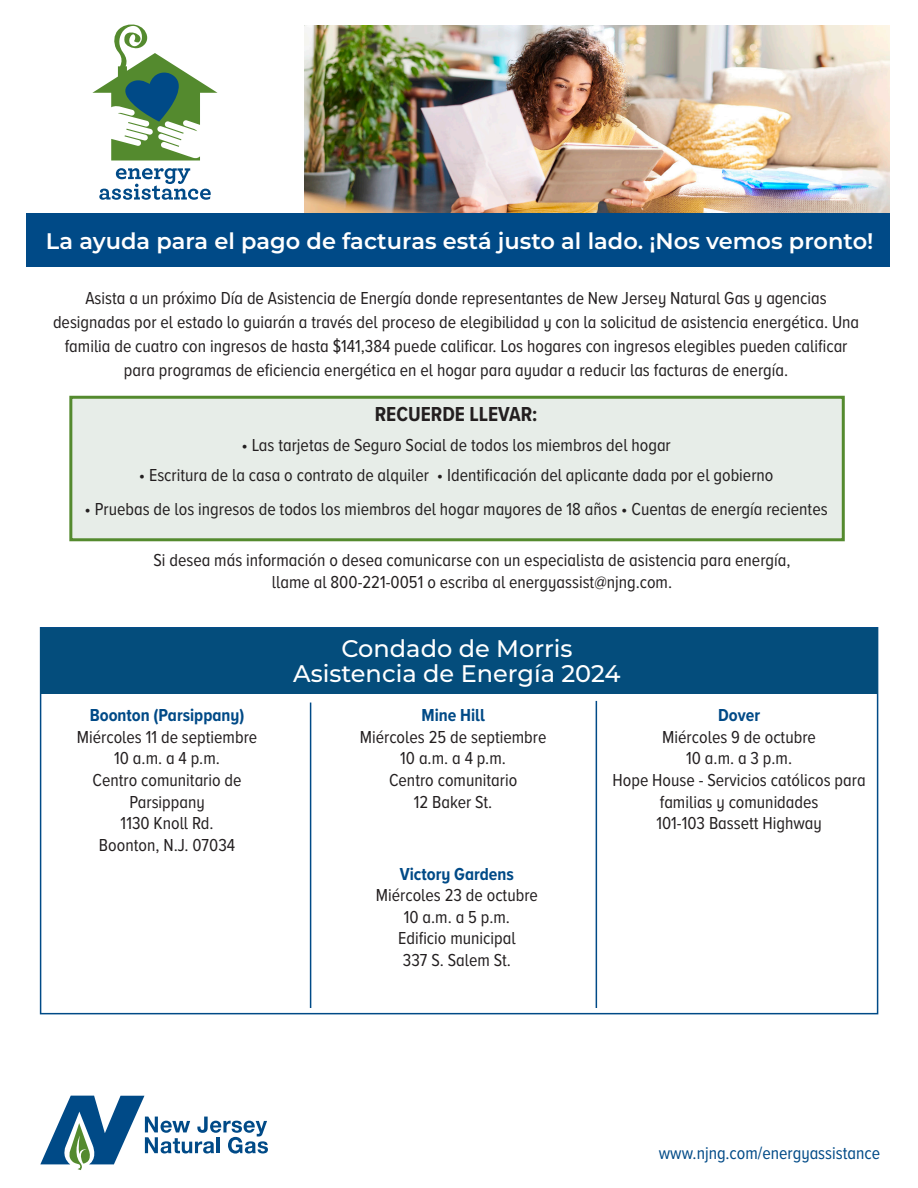
<style>
.page{position:relative;width:918px;height:1188px;background:#fff}
.page>*{position:absolute;margin:0;border:0;box-sizing:border-box;transform-origin:0 0}
.t1{font:500 24px/25.5px "Montserrat";color:#fff;text-align:center}
.t2{font:600 22.5px "Montserrat";color:#fff}
.t3{font:700 21px "Proxima Nova A Cond";color:#231f20}
.t4{font:18px/24px "Proxima Nova A Cond";color:#231f20;text-align:center}
.t5{font:700 18px "Proxima Nova A Cond";color:#004a87}
.t6{font:18px "Proxima Nova A Cond";color:#004a87}
</style>
<div class="page">
<div style="left:69px;top:396px;width:776px;height:145px;background:#e7ede8;border:3px solid #548a2e"></div>
<img style="left:305px;top:26px;width:585px;height:187px">
<svg style="left:92px;top:24px;width:126px;height:137px"></svg>
<svg style="left:99px;top:168px;width:112px;height:32px"></svg>
<div style="left:26px;top:213px;width:864px;height:54px;background:#004a87"></div>
<svg style="left:40px;top:1096px;width:228px;height:74px"></svg>
<div style="left:40px;top:628px;width:838px;height:66px;background:#044d7c"></div>
<hr style="left:310px;top:703px;width:1px;height:305px;background:#004a87">
<hr style="left:596px;top:701px;width:1px;height:307px;background:#004a87">
<p class="t2" style="left:46px;top:225px;width:829px">La ayuda para el pago de facturas está justo al lado. ¡Nos vemos pronto!</p>
<p class="t4" style="left:53px;top:285px;width:808px">Asista a un próximo Día de Asistencia de Energía donde representantes de New Jersey Natural Gas y agencias designadas por el estado lo guiarán a través del proceso de elegibilidad y con la solicitud de asistencia energética. Una familia de cuatro con ingresos de hasta $141,384 puede calificar. Los hogares con ingresos elegibles pueden calificar para programas de eficiencia energética en el hogar para ayudar a reducir las facturas de energía.</p>
<p class="t3" style="left:375px;top:399px;width:164px">RECUERDE LLEVAR:</p>
<p class="t4" style="left:241px;top:432px;width:431px">• Las tarjetas de Seguro Social de todos los miembros del hogar</p>
<p class="t4" style="left:139px;top:462px;width:636px">• Escritura de la casa o contrato de alquiler • Identificación del aplicante dada por el gobierno</p>
<p class="t4" style="left:85px;top:497px;width:745px">• Pruebas de los ingresos de todos los miembros del hogar mayores de 18 años • Cuentas de energía recientes</p>
<p class="t4" style="left:153px;top:549px;width:639px;line-height:21.6px">Si desea más información o desea comunicarse con un especialista de asistencia para energía, llame al 800-221-0051 o escriba al energyassist@njng.com.</p>
<p class="t5" style="left:90px;top:702px;width:156px">Boonton (Parsippany)</p>
<p class="t4" style="left:77px;top:724px;width:182px">Miércoles 11 de septiembre</p>
<p class="t4" style="left:114px;top:746px;width:107px">10 a.m. a 4 p.m.</p>
<p class="t4" style="left:93px;top:767px;width:151px">Centro comunitario de</p>
<p class="t4" style="left:129px;top:789px;width:77px">Parsippany</p>
<p class="t4" style="left:121px;top:811px;width:94px">1130 Knoll Rd.</p>
<p class="t4" style="left:99px;top:832px;width:138px">Boonton, N.J. 07034</p>
<p class="t1" style="left:293px;top:635px;width:329px">Condado de Morris<br>Asistencia de Energía 2024</p>
<p class="t5" style="left:421px;top:702px;width:65px">Mine Hill</p>
<p class="t4" style="left:360px;top:724px;width:188px">Miércoles 25 de septiembre</p>
<p class="t4" style="left:400px;top:746px;width:107px">10 a.m. a 4 p.m.</p>
<p class="t4" style="left:389px;top:767px;width:130px">Centro comunitario</p>
<p class="t4" style="left:414px;top:789px;width:80px">12 Baker St.</p>
<p class="t5" style="left:400px;top:860px;width:116px">Victory Gardens</p>
<p class="t4" style="left:376px;top:883px;width:164px">Miércoles 23 de octubre</p>
<p class="t4" style="left:404px;top:904px;width:108px">10 a.m. a 5 p.m.</p>
<p class="t4" style="left:398px;top:926px;width:119px">Edificio municipal</p>
<p class="t4" style="left:403px;top:947px;width:110px">337 S. Salem St.</p>
<p class="t5" style="left:718px;top:702px;width:44px">Dover</p>
<p class="t4" style="left:662px;top:724px;width:155px">Miércoles 9 de octubre</p>
<p class="t4" style="left:686px;top:746px;width:107px">10 a.m. a 3 p.m.</p>
<p class="t4" style="left:613px;top:769px;width:255px;line-height:21.6px">Hope House - Servicios católicos para familias y comunidades</p>
<p class="t4" style="left:656px;top:811px;width:167px">101-103 Bassett Highway</p>
<p class="t6" style="left:659px;top:1140px;width:223px">www.njng.com/energyassistance</p>
</div>
